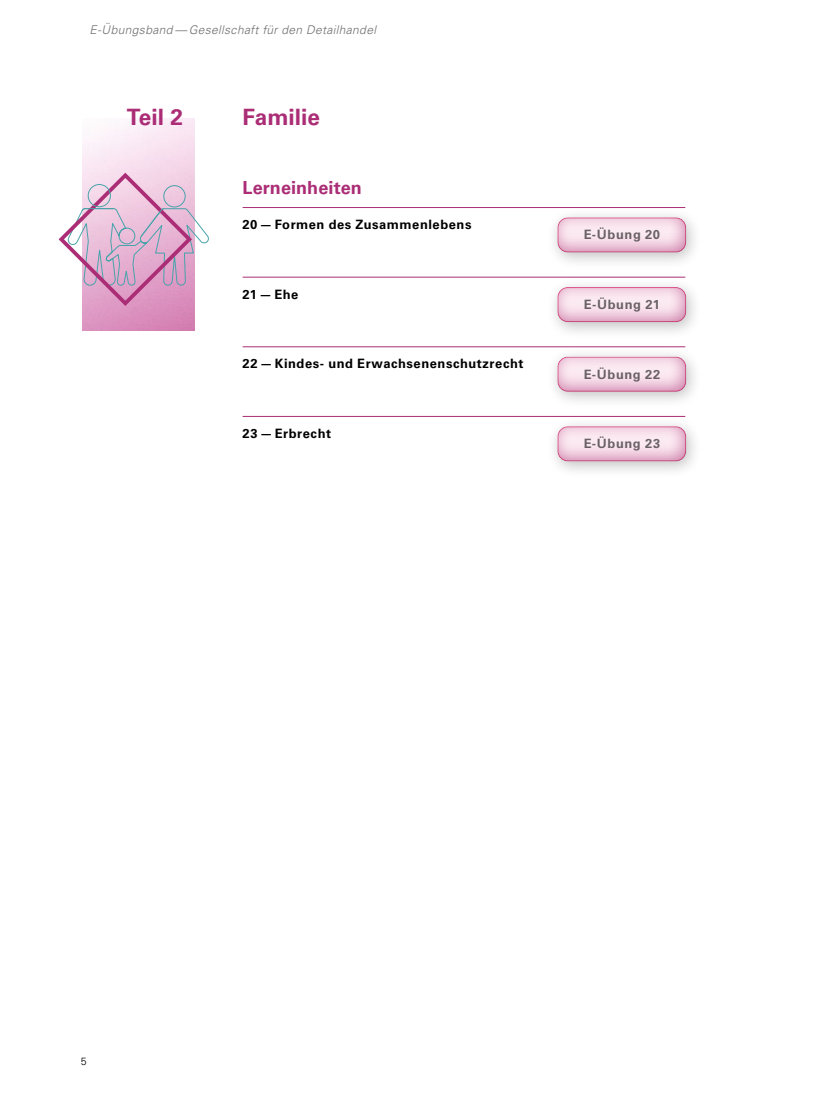
<style>
.page{position:relative;width:830px;height:1106px;background:#fff}
.page>*{position:absolute;margin:0;border:0;box-sizing:border-box;transform-origin:0 0}
.Titel_1{font:700 22.5px "Univers LT Std";color:#ab2d76}
.Titel_2{font:700 18px "Univers LT Std";letter-spacing:.005em;color:#ab2d76}
.Seite-Rot{font:700 12.9px "Univers LT Std";letter-spacing:.045em;color:#000}
.Kopfzeile{font:italic 300 12px "Univers LT Std";letter-spacing:.03em;color:#706f6f}
.Lauftext{font:300 10.5px "Univers LT Std";color:#000}
</style>
<div class="page">
<svg style="left:58px;top:170px;width:151px;height:139px"></svg>
<hr style="left:242px;top:207px;width:443px;height:1px;background:#ab2d76">
<hr style="left:242px;top:277px;width:443px;height:1px;background:#ab2d76">
<hr style="left:242px;top:346px;width:443px;height:1px;background:#ab2d76">
<hr style="left:242px;top:416px;width:443px;height:1px;background:#ab2d76">
<div style="left:545px;top:207px;width:156px;height:63px;background:#000;opacity:.25"></div>
<div style="left:542px;top:207px;width:156px;height:47px;background:#ab2d76;opacity:.6"></div>
<div style="left:545px;top:277px;width:156px;height:63px;background:#000;opacity:.25"></div>
<div style="left:542px;top:277px;width:156px;height:46px;background:#ab2d76;opacity:.6"></div>
<div style="left:545px;top:347px;width:156px;height:63px;background:#000;opacity:.25"></div>
<div style="left:542px;top:347px;width:156px;height:46px;background:#ab2d76;opacity:.6"></div>
<div style="left:545px;top:416px;width:156px;height:63px;background:#000;opacity:.25"></div>
<div style="left:542px;top:416px;width:156px;height:47px;background:#ab2d76;opacity:.6"></div>
<p class="Kopfzeile" style="left:89px;top:23px;width:288px">E-Übungsband — Gesellschaft für den Detailhandel</p>
<p class="Titel_1" style="left:127px;top:104px;width:57px">Teil 2</p>
<p class="Titel_1" style="left:242px;top:104px;width:79px">Familie</p>
<p class="Titel_2" style="left:242px;top:177px;width:121px">Lerneinheiten</p>
<p class="Seite-Rot" style="left:242px;top:217px;width:230px">20 — Formen des Zusammenlebens</p>
<p class="Seite-Rot" style="left:242px;top:287px;width:57px">21 — Ehe</p>
<p class="Seite-Rot" style="left:242px;top:356px;width:282px">22 — Kindes- und Erwachsenenschutzrecht</p>
<p class="Seite-Rot" style="left:242px;top:426px;width:90px">23 — Erbrecht</p>
<p class="Seite-Rot" style="left:583px;top:227px;width:78px">E-Übung 20</p>
<p class="Seite-Rot" style="left:583px;top:297px;width:78px">E-Übung 21</p>
<p class="Seite-Rot" style="left:583px;top:366px;width:78px">E-Übung 22</p>
<p class="Seite-Rot" style="left:583px;top:436px;width:78px">E-Übung 23</p>
<p class="Lauftext" style="left:81px;top:1054px;width:7px">5</p>
</div>
